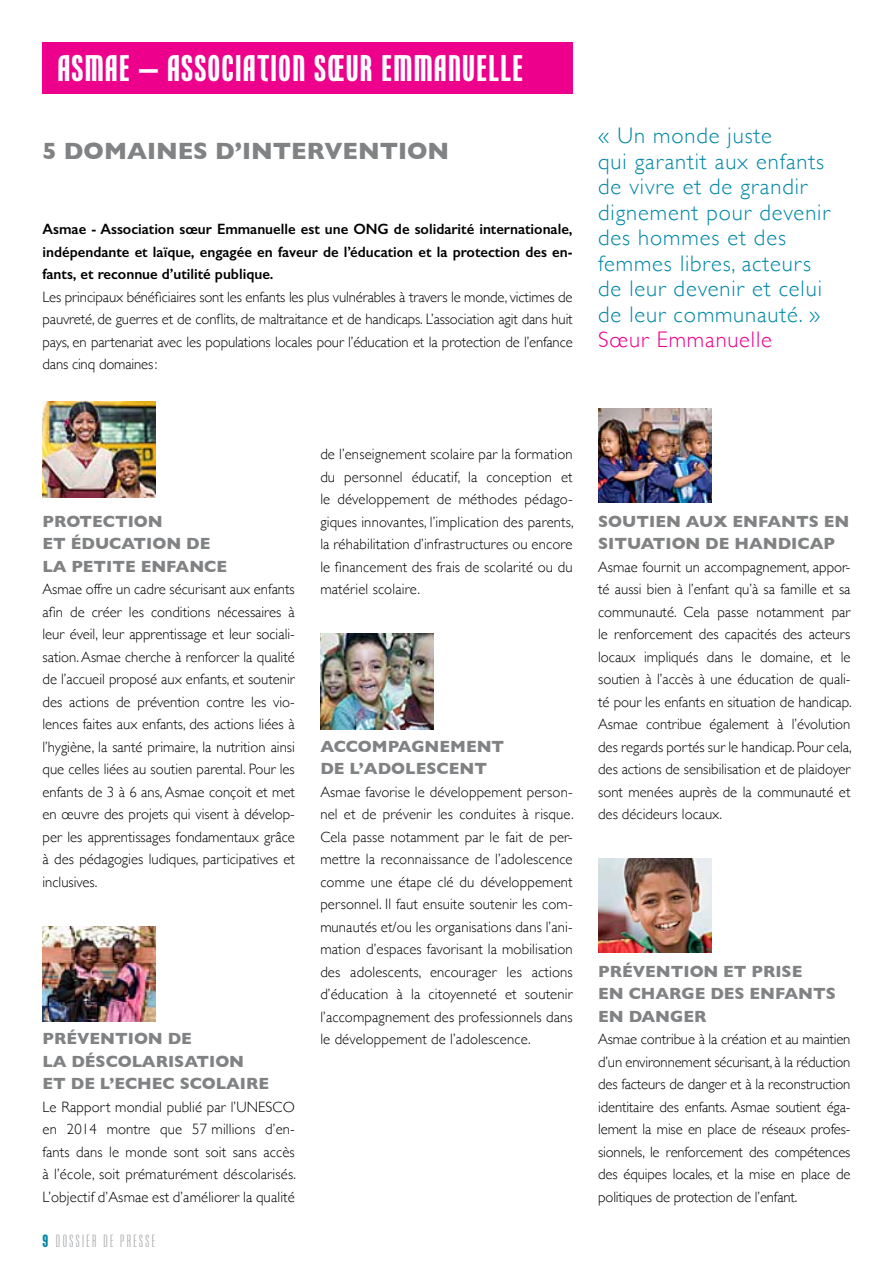
<style>
.page{position:relative;width:893px;height:1263px;background:#fff}
.page>*{position:absolute;margin:0;border:0;box-sizing:border-box;transform-origin:0 0}
.t1{font:700 37.5px "Freytag Pro";letter-spacing:.05em;color:#fff}
.t2{font:700 24px "Gill Sans";color:#808284}
.t3{font:300 22.5px/25.5px "Gill Sans";letter-spacing:.04em;color:#0087a5}
.t4{font:300 22.5px "Gill Sans";letter-spacing:.04em;color:#ec008c}
.t5{font:200 18px "Freytag Pro";letter-spacing:.135em;color:#a7a9ac}
.t6{font:700 16.5px/22.5px "Gill Sans";color:#808284}
.t7{font:300 15px/22.5px "Gill Sans";color:#000;text-align:justify}
.t8{font:600 15px/22.5px "Gill Sans";color:#000;text-align:justify}
.s1{font-weight:700;color:#0087a5}
</style>
<div class="page">
<div style="left:43px;top:43px;width:530px;height:51px;background:#ec008c"></div>
<img style="left:43px;top:402px;width:113px;height:95px">
<img style="left:43px;top:926px;width:113px;height:96px">
<img style="left:320px;top:634px;width:113px;height:95px">
<img style="left:598px;top:408px;width:113px;height:95px">
<img style="left:598px;top:858px;width:113px;height:95px">
<h1 class="t1" style="left:58px;top:50px;width:467px">ASMAE – ASSOCIATION SŒUR EMMANUELLE</h1>
<h2 class="t2" style="left:43px;top:138px;width:408px">5 DOMAINES D’INTERVENTION</h2>
<p class="t8" style="left:43px;top:219px;width:532px">Asmae - Association sœur Emmanuelle est une ONG de solidarité internationale, indépendante et laïque, engagée en faveur de l’éducation et la protection des en&shy;fants, et reconnue d’utilité publique.</p>
<p class="t7" style="left:43px;top:285px;width:532px">Les principaux bénéficiaires sont les enfants les plus vulnérables à travers le monde, victimes de pauvreté, de guerres et de conflits, de maltraitance et de handicaps. L’association agit dans huit pays, en partenariat avec les populations locales pour l’éducation et la protection de l’enfance dans cinq domaines :</p>
<h3 class="t3" style="left:598px;top:124px;width:233px">« Un monde juste<br>qui garantit aux enfants de vivre et de grandir dignement pour devenir des hommes et des femmes libres, acteurs de leur devenir et celui de leur communauté. »</h3>
<h3 class="t4" style="left:598px;top:330px;width:175px">Sœur Emmanuelle</h3>
<p class="t6" style="left:43px;top:510px;width:186px">PROTECTION<br>ET ÉDUCATION DE<br>LA PETITE ENFANCE</p>
<p class="t7" style="left:43px;top:579px;width:254px">Asmae offre un cadre sécurisant aux enfants afin de créer les conditions nécessaires à leur éveil, leur apprentissage et leur sociali&shy;sation. Asmae cherche à renforcer la qualité de l’accueil proposé aux enfants, et soutenir des actions de prévention contre les vio&shy;lences faites aux enfants, des actions liées à l’hygiène, la santé primaire, la nutrition ainsi que celles liées au soutien parental. Pour les enfants de 3 à 6 ans, Asmae conçoit et met en œuvre des projets qui visent à dévelop&shy;per les apprentissages fondamentaux grâce à des pédagogies ludiques, participatives et inclusives.</p>
<p class="t6" style="left:43px;top:1027px;width:228px">PRÉVENTION DE<br>LA DÉSCOLARISATION<br>ET DE L’ECHEC SCOLAIRE</p>
<p class="t7" style="left:43px;top:1096px;width:255px">Le Rapport mondial publié par l’UNESCO en 2014 montre que 57 millions d’en&shy;fants dans le monde sont soit sans accès à l’école, soit prématurément déscolarisés.<br>L’objectif d’Asmae est d’améliorer la qualité</p>
<p class="t5" style="left:43px;top:1230px;width:114px"><span class="s1">9</span> DOSSIER DE PRESSE</p>
<p class="t7" style="left:320px;top:444px;width:255px">de l’enseignement scolaire par la formation du personnel éducatif, la conception et le développement de méthodes pédago&shy;giques innovantes, l’implication des parents, la réhabilitation d’infrastructures ou encore le financement des frais de scolarité ou du matériel scolaire.</p>
<p class="t6" style="left:320px;top:735px;width:185px">ACCOMPAGNEMENT<br>DE L’ADOLESCENT</p>
<p class="t7" style="left:320px;top:781px;width:255px">Asmae favorise le développement person&shy;nel et de prévenir les conduites à risque.<br>Cela passe notamment par le fait de per&shy;mettre la reconnaissance de l’adolescence comme une étape clé du développement personnel. Il faut ensuite soutenir les com&shy;munautés et/ou les organisations dans l’ani&shy;mation d’espaces favorisant la mobilisation des adolescents, encourager les actions d’éducation à la citoyenneté et soutenir l’accompagnement des professionnels dans le développement de l’adolescence.</p>
<p class="t6" style="left:598px;top:510px;width:253px">SOUTIEN AUX ENFANTS EN<br>SITUATION DE HANDICAP</p>
<p class="t7" style="left:598px;top:556px;width:255px">Asmae fournit un accompagnement, appor&shy;té aussi bien à l’enfant qu’à sa famille et sa communauté. Cela passe notamment par le renforcement des capacités des acteurs locaux impliqués dans le domaine, et le soutien à l’accès à une éducation de quali&shy;té pour les enfants en situation de handicap.<br>Asmae contribue également à l’évolution des regards portés sur le handicap. Pour cela, des actions de sensibilisation et de plaidoyer sont menées auprès de la communauté et des décideurs locaux.</p>
<p class="t6" style="left:598px;top:960px;width:239px">PRÉVENTION ET PRISE<br>EN CHARGE DES ENFANTS<br>EN DANGER</p>
<p class="t7" style="left:598px;top:1029px;width:254px">Asmae contribue à la création et au maintien d’un environnement sécurisant, à la réduction des facteurs de danger et à la reconstruction identitaire des enfants. Asmae soutient éga&shy;lement la mise en place de réseaux profes&shy;sionnels, le renforcement des compétences des équipes locales, et la mise en place de politiques de protection de l’enfant.</p>
</div>
